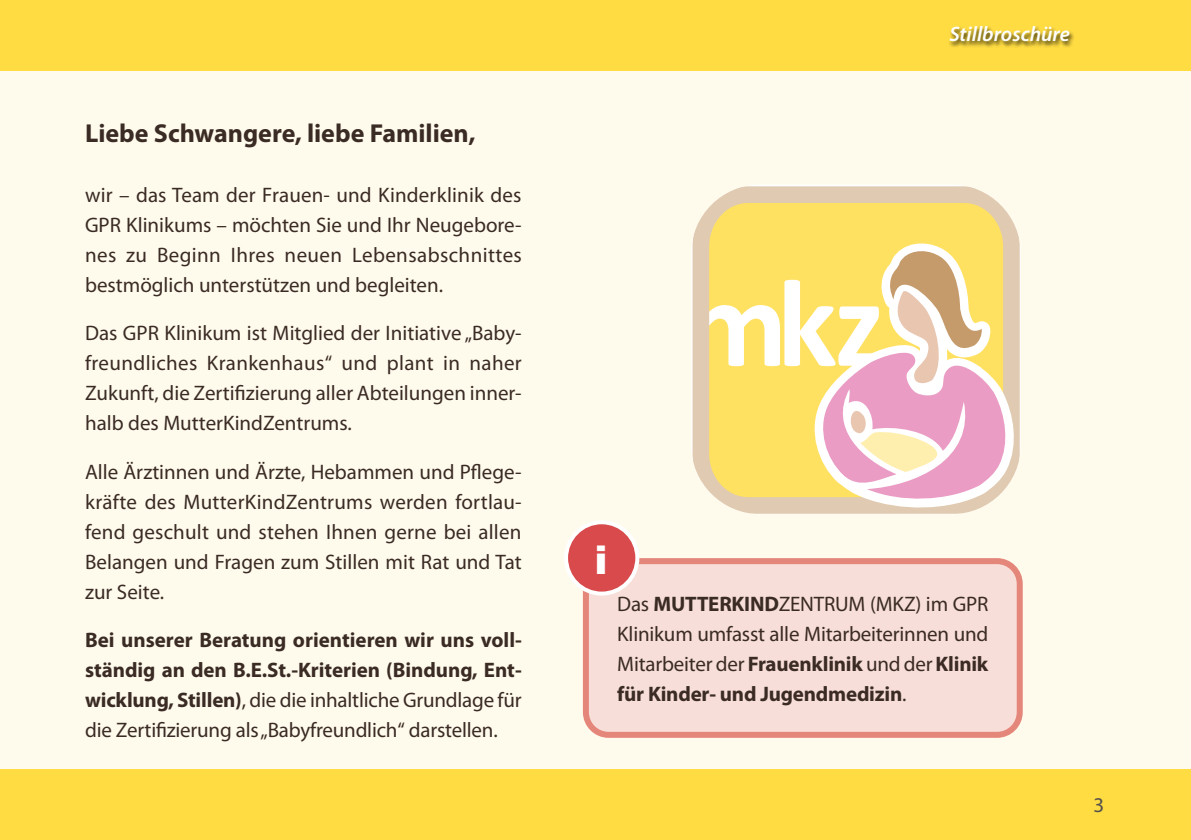
<style>
.page{position:relative;width:1191px;height:840px;background:#fff}
.page>*{position:absolute;margin:0;border:0;box-sizing:border-box;transform-origin:0 0}
.t1{font:900 39.6px "Arial";color:#fff}
.headline_myriad_13_1{font:700 26px "Myriad Pro";color:#3a2b24}
.fließ_myriad_10_5_15{font:21px/30px "Myriad Pro";color:#3a2b24;text-align:justify}
.fließ_myriad_10_5_15-2{font:700 21px/30px "Myriad Pro";color:#3a2b24;text-align:justify}
.t2{font:italic 600 21px "Myriad Pro";color:#fff}
.t3{font:21px "Myriad Pro";color:#554f4c}
.s1{font-weight:400}
.s2{font-weight:700}
</style>
<div class="page">
<div style="left:0;top:0;width:1191px;height:839px;background:#fffbec"></div>
<div style="left:0;top:768px;width:1191px;height:71px;background:#ffdc42"></div>
<div style="left:0;top:0;width:1191px;height:71px;background:#ffdc42"></div>
<div style="left:947px;top:25px;width:127px;height:23px;background:#000;opacity:.75"></div>
<svg style="left:691px;top:185px;width:329px;height:329px;background:#f2db94"></svg>
<svg style="left:795px;top:326px;width:225px;height:188px"></svg>
<svg style="left:705px;top:248px;width:304px;height:254px;background:#f5d39b"></svg>
<div style="left:586px;top:561px;width:433px;height:173px;background:#f8ded8;border-radius:23px"></div>
<div style="left:583px;top:558px;width:439px;height:179px;border:6px solid #e5867b;border-radius:23px"></div>
<div style="left:566px;top:522px;width:71px;height:71px;background:#d84a4c;border-radius:50%"></div>
<div style="left:564px;top:520px;width:75px;height:75px;border:4px solid #fff;border-radius:50%"></div>
<p class="headline_myriad_13_1" style="left:85px;top:116px;width:392px">Liebe Schwangere, liebe Familien,</p>
<p class="fließ_myriad_10_5_15" style="left:85px;top:179px;width:438px">wir – das Team der Frauen- und Kinderklinik des GPR Klinikums – möchten Sie und Ihr Neugebore&shy;nes zu Beginn Ihres neuen Lebensabschnittes bestmöglich unterstützen und begleiten.</p>
<p class="fließ_myriad_10_5_15" style="left:85px;top:318px;width:438px">Das GPR Klinikum ist Mitglied der Initiative „Baby&shy;freundliches Krankenhaus“ und plant in naher Zukunft, die Zertifizierung aller Abteilungen inner&shy;halb des MutterKindZentrums.</p>
<p class="fließ_myriad_10_5_15" style="left:85px;top:456px;width:438px">Alle Ärztinnen und Ärzte, Hebammen und Pflege&shy;kräfte des MutterKindZentrums werden fortlau&shy;fend geschult und stehen Ihnen gerne bei allen Belangen und Fragen zum Stillen mit Rat und Tat zur Seite.</p>
<p class="fließ_myriad_10_5_15-2" style="left:85px;top:623px;width:438px">Bei unserer Beratung orientieren wir uns voll&shy;ständig an den B.E.St.-Kriterien (Bindung, Ent&shy;wicklung, Stillen)<span class="s1">, die die inhaltliche Grundlage für die Zertifizierung als „Babyfreundlich“ darstellen.</span></p>
<p class="t2" style="left:949px;top:21px;width:122px">Stillbroschüre</p>
<p class="t1" style="left:594px;top:530px;width:15px">i</p>
<p class="fließ_myriad_10_5_15" style="left:617px;top:588px;width:372px">Das <span class="s2">MUTTERKIND</span>ZENTRUM (MKZ) im GPR Klinikum umfasst alle Mitarbeiterinnen und Mitarbeiter der <span class="s2">Frauenklinik</span> und der <span class="s2">Klinik für Kinder- und Jugendmedizin</span>.</p>
<p class="t3" style="left:1093px;top:791px;width:12px">3</p>
</div>
